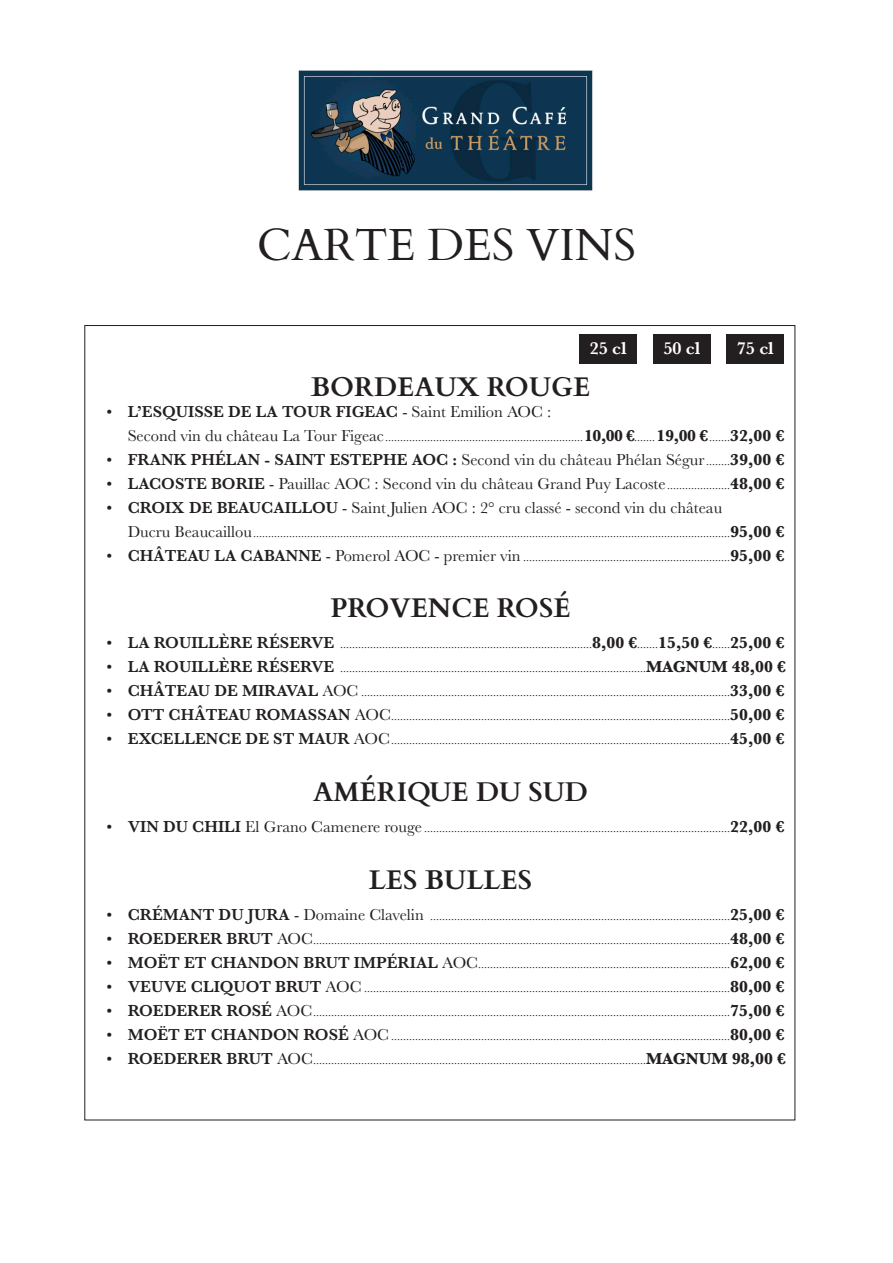
<style>
.page{position:relative;width:893px;height:1263px;background:#fff}
.page>*{position:absolute;margin:0;border:0;box-sizing:border-box;transform-origin:0 0}
.t1{font:45px "Cardo";color:#231f20}
.t2{font:700 27px "Cardo";color:#231f20}
.t3{font:600 18px "Baskerville";color:#fff}
.t4{font:16.5px "Baskerville";color:#231f20}
.t5{font:600 16.5px "Baskerville";color:#231f20}
.t6{font:12px "Baskerville";color:#231f20}
.s1{font-weight:400}
.s2{font-size:16.5px}
.s3{font-weight:700;font-size:16.5px}
.s4{font-weight:600}
.s5{font-size:12px}
.s6{font-weight:700}
.s7{font-weight:600;font-size:16.5px}
</style>
<div class="page">
<img style="left:298px;top:70px;width:295px;height:121px">
<div style="left:579px;top:334px;width:58px;height:30px;background:#231f20"></div>
<div style="left:726px;top:334px;width:58px;height:30px;background:#231f20"></div>
<div style="left:653px;top:334px;width:58px;height:30px;background:#231f20"></div>
<p class="t1" style="left:257px;top:208px;width:380px">CARTE DES VINS</p>
<p class="t3" style="left:590px;top:335px;width:38px">25 cl</p>
<p class="t3" style="left:663px;top:335px;width:38px">50 cl</p>
<p class="t3" style="left:737px;top:335px;width:38px">75 cl</p>
<p class="t2" style="left:311px;top:365px;width:281px">BORDEAUX ROUGE</p>
<p class="t5" style="left:106px;top:400px;width:446px"><span class="s1">•</span> L’ESQUISSE DE LA TOUR FIGEAC <span class="s1">- Saint Emilion AOC :</span></p>
<p class="t6" style="left:128px;top:429px;width:658px"><span class="s2">Second vin du château La Tour Figeac</span>..................................................................<span class="s3">10,00 €</span>.......<span class="s3">19,00 €</span>.......<span class="s3">32,00 €</span></p>
<p class="t4" style="left:106px;top:449px;width:679px">• <span class="s4">FRANK PHÉLAN - SAINT ESTEPHE AOC :</span> Second vin du château Phélan Ségur<span class="s5">........</span><span class="s6">39,00 €</span></p>
<p class="t4" style="left:106px;top:473px;width:679px">• <span class="s4">LACOSTE BORIE</span> - Pauillac AOC : Second vin du château Grand Puy Lacoste<span class="s5">.....................</span><span class="s6">48,00 €</span></p>
<p class="t4" style="left:106px;top:497px;width:617px">• <span class="s4">CROIX DE BEAUCAILLOU</span> - Saint Julien AOC : 2° cru classé - second vin du château</p>
<p class="t6" style="left:128px;top:525px;width:658px"><span class="s2">Ducru Beaucaillou</span>...............................................................................................................................................................<span class="s3">95,00 €</span></p>
<p class="t6" style="left:106px;top:549px;width:679px"><span class="s2">•</span> <span class="s7">CHÂTEAU LA CABANNE</span> <span class="s2">- Pomerol AOC - premier vin</span> .....................................................................<span class="s3">95,00 €</span></p>
<p class="t2" style="left:330px;top:586px;width:242px">PROVENCE ROSÉ</p>
<p class="t6" style="left:106px;top:637px;width:679px"><span class="s2">•</span> <span class="s7">LA ROUILLÈRE RÉSERVE</span> ....................................................................................<span class="s3">8,00 €</span>.......<span class="s3">15,50 €</span>......<span class="s3">25,00 €</span></p>
<p class="t6" style="left:106px;top:661px;width:681px"><span class="s2">•</span> <span class="s7">LA ROUILLÈRE RÉSERVE</span> ......................................................................................................<span class="s3">MAGNUM 48,00 €</span></p>
<p class="t6" style="left:106px;top:685px;width:679px"><span class="s2">•</span> <span class="s7">CHÂTEAU DE MIRAVAL</span> <span class="s2">AOC</span> ...........................................................................................................................<span class="s3">33,00 €</span></p>
<p class="t6" style="left:106px;top:709px;width:679px"><span class="s2">•</span> <span class="s7">OTT CHÂTEAU ROMASSAN</span> <span class="s2">AOC</span>.................................................................................................................<span class="s3">50,00 €</span></p>
<p class="t6" style="left:106px;top:733px;width:679px"><span class="s2">•</span> <span class="s7">EXCELLENCE DE ST MAUR</span> <span class="s2">AOC</span>.................................................................................................................<span class="s3">45,00 €</span></p>
<p class="t2" style="left:313px;top:770px;width:276px">AMÉRIQUE DU SUD</p>
<p class="t6" style="left:106px;top:821px;width:679px"><span class="s2">•</span> <span class="s7">VIN DU CHILI</span> <span class="s2">El Grano Camenere rouge</span> ......................................................................................................<span class="s3">22,00 €</span></p>
<p class="t2" style="left:369px;top:858px;width:165px">LES BULLES</p>
<p class="t6" style="left:106px;top:909px;width:679px"><span class="s2">•</span> <span class="s7">CRÉMANT DU JURA</span> <span class="s2">- Domaine Clavelin</span> ....................................................................................................<span class="s3">25,00 €</span></p>
<p class="t6" style="left:106px;top:933px;width:679px"><span class="s2">•</span> <span class="s7">ROEDERER BRUT</span> <span class="s2">AOC</span>...........................................................................................................................................<span class="s3">48,00 €</span></p>
<p class="t6" style="left:106px;top:957px;width:679px"><span class="s2">•</span> <span class="s7">MOËT ET CHANDON BRUT IMPÉRIAL</span> <span class="s2">AOC</span>....................................................................................<span class="s3">62,00 €</span></p>
<p class="t6" style="left:106px;top:981px;width:679px"><span class="s2">•</span> <span class="s7">VEUVE CLIQUOT BRUT</span> <span class="s2">AOC</span> ..........................................................................................................................<span class="s3">80,00 €</span></p>
<p class="t6" style="left:106px;top:1005px;width:679px"><span class="s2">•</span> <span class="s7">ROEDERER ROSÉ</span> <span class="s2">AOC</span>...........................................................................................................................................<span class="s3">75,00 €</span></p>
<p class="t6" style="left:106px;top:1029px;width:679px"><span class="s2">•</span> <span class="s7">MOËT ET CHANDON ROSÉ</span> <span class="s2">AOC</span> .................................................................................................................<span class="s3">80,00 €</span></p>
<p class="t6" style="left:106px;top:1053px;width:681px"><span class="s2">•</span> <span class="s7">ROEDERER BRUT</span> <span class="s2">AOC</span>...............................................................................................................<span class="s3">MAGNUM 98,00 €</span></p>
</div>
